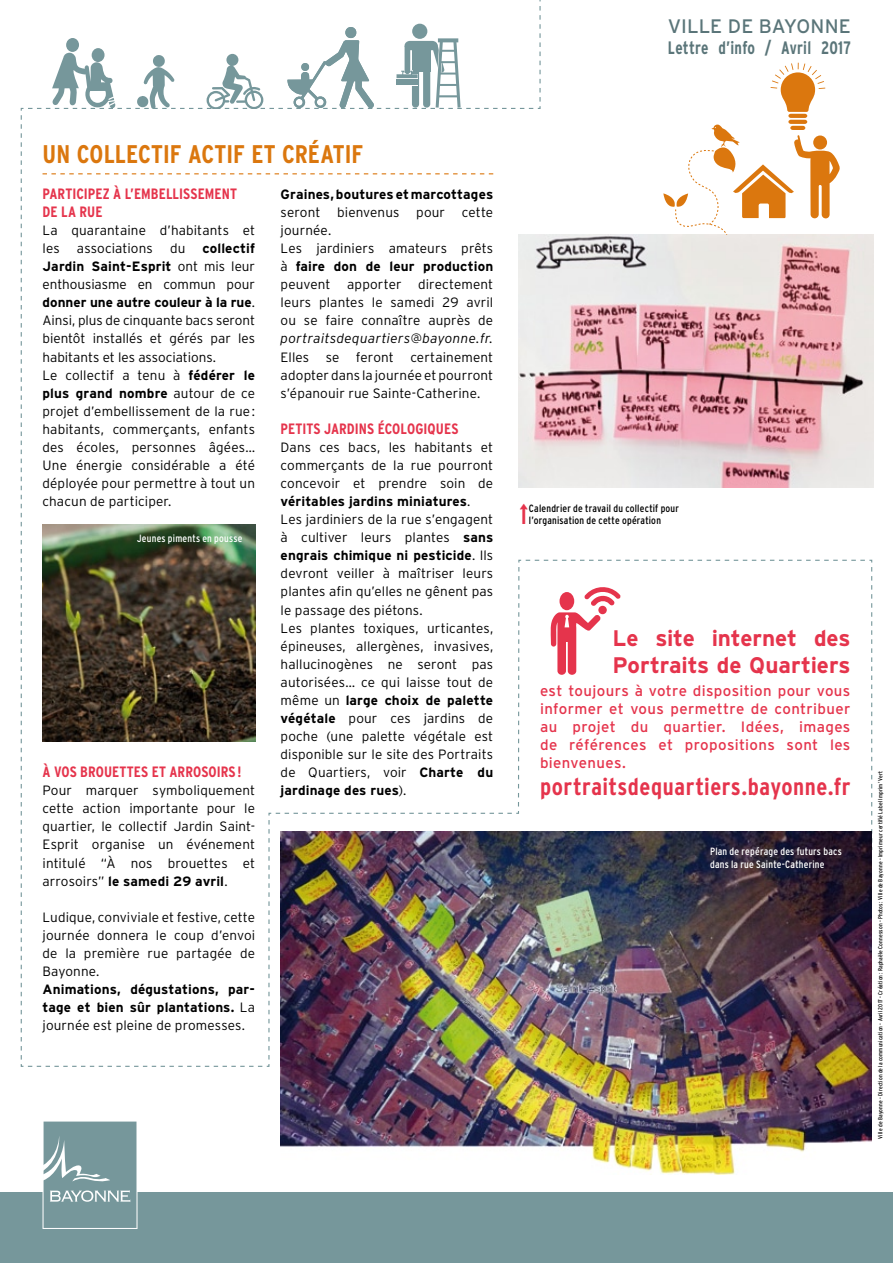
<style>
.page{position:relative;width:893px;height:1263px;background:#fff}
.page>*{position:absolute;margin:0;border:0;box-sizing:border-box;transform-origin:0 0}
.t1{font:condensed 28.5px "Interstate";color:#e5344c}
.t2{font:700 condensed 25.5px "Interstate";letter-spacing:.005em;color:#db770e}
.t3{font:700 condensed 24px "Interstate";color:#e5344c}
.t4{font:700 22.5px/27px "Interstate";letter-spacing:-.005em;color:#e5344c}
.t5{font:19.5px "Interstate";letter-spacing:-.005em;color:#5a7579}
.t6{font:700 condensed 18px "Interstate";letter-spacing:.01em;color:#5a7579;scale:.9 1}
.t7{font:15px/18px "Interstate";letter-spacing:.025em;color:#e5344c;text-align:justify}
.t8{font:700 condensed 15px/18px "Interstate";letter-spacing:.005em;color:#e5344c}
.t9{font:300 13.5px/18.1px "Interstate";letter-spacing:.01em;color:#000}
.t10{font:700 13.5px/18.1px "Interstate";letter-spacing:.01em;color:#000;text-align:justify}
.t11{font:italic 300 13.5px "Interstate";letter-spacing:.025em;color:#000}
.t12{font:condensed 10.5px/12.6px "Interstate";letter-spacing:.02em;color:#fff}
.t13{font:condensed 10.5px/12.6px "Interstate";letter-spacing:.02em;color:#000}
.t14{font:condensed 6px "Interstate";letter-spacing:.025em;color:#000}
.s1{font-weight:700}
.s2{font-weight:300}
</style>
<div class="page">
<div style="left:0;top:1193px;width:893px;height:70px;background:#76979b"></div>
<img style="left:21px;top:0;width:851px;height:1229px">
<h3 class="t5" style="left:668px;top:15px;width:184px">VILLE DE BAYONNE</h3>
<h3 class="t6" style="left:668px;top:38px;width:205px">LETTRE D’INFO / AVRIL 2017</h3>
<h2 class="t2" style="left:43px;top:139px;width:322px">UN COLLECTIF ACTIF ET CRÉATIF</h2>
<p class="t10" style="left:281px;top:185px;width:214px">Graines, boutures et marcottages</p>
<p class="t9" style="left:281px;top:203px;width:214px">seront bienvenus pour cette journée.<br>Les jardiniers amateurs prêts à <span class="s1">faire don de leur production </span>peuvent apporter directement leurs plantes le samedi 29 avril ou se faire connaître auprès de</p>
<p class="t11" style="left:281px;top:331px;width:214px">portraitsdequartiers@bayonne.fr.</p>
<p class="t9" style="left:281px;top:348px;width:214px;text-align:justify">Elles se feront certainement adopter dans la journée et pourront s’épanouir rue Sainte-Catherine.</p>
<p class="t8" style="left:281px;top:419px;width:179px">PETITS JARDINS ÉCOLOGIQUES</p>
<p class="t9" style="left:281px;top:438px;width:214px">Dans ces bacs, les habitants et commerçants de la rue pourront concevoir et prendre soin de <span class="s1">véritables jardins miniatures</span>.<br>Les jardiniers de la rue s’engagent à cultiver leurs plantes <span class="s1">sans engrais chimique ni pesticide</span>. Ils devront veiller à maîtriser leurs plantes afin qu’elles ne gênent pas le passage des piétons.<br>Les plantes toxiques, urticantes, épineuses, allergènes, invasives, hallucinogènes ne seront pas autorisées… ce qui laisse tout de même un <span class="s1">large choix de palette végétale</span> pour ces jardins de poche (une palette végétale est disponible sur le site des Portraits de Quartiers, voir <span class="s1">Charte du jardinage des rues</span>).</p>
<p class="t8" style="left:43px;top:184px;width:196px">PARTICIPEZ À L’EMBELLISSEMENT<br>DE LA RUE</p>
<p class="t9" style="left:43px;top:221px;width:214px">La quarantaine d’habitants et les</p>
<p class="t9" style="left:43px;top:239px;width:214px;text-indent:160px"><span class="s1">collectif<br>Jardin Saint-Esprit</span> ont mis leur enthousiasme en commun pour <span class="s1">donner une autre couleur à la rue</span>.<br>Ainsi, plus de cinquante bacs seront bientôt installés et gérés par les habitants et les associations.<br>Le collectif a tenu à <span class="s1">fédérer le plus grand nombre</span> autour de ce projet d’embellissement de la rue: habitants, commerçants, enfants des écoles, personnes âgées…<br>Une énergie considérable a été déployée pour permettre à tout un chacun de participer.</p>
<p class="t9" style="left:77px;top:239px;width:77px">associations</p>
<p class="t9" style="left:170px;top:239px;width:17px">du</p>
<p class="t12" style="left:137px;top:532px;width:107px">Jeunes piments en pousse</p>
<p class="t8" style="left:43px;top:763px;width:201px">À VOS BROUETTES ET ARROSOIRS !</p>
<p class="t9" style="left:43px;top:781px;width:214px;text-align:justify">Pour marquer symboliquement cette action importante pour le quartier, le collectif Jardin Saint-Esprit organise un événement intitulé “À nos brouettes et arrosoirs” <span class="s1">le samedi 29 avril</span>.</p>
<p class="t9" style="left:43px;top:908px;width:214px;text-align:justify">Ludique, conviviale et festive, cette journée donnera le coup d’envoi de la première rue partagée de Bayonne.</p>
<p class="t10" style="left:43px;top:980px;width:214px">Animations, dégustations, par&shy;tage et bien sûr plantations. <span class="s2">La journée est pleine de promesses.</span></p>
<h1 class="t1" style="left:519px;top:498px;width:12px">Ω</h1>
<p class="t13" style="left:529px;top:501px;width:152px">Calendrier de travail du collectif pour l’organisation de cette opération</p>
<h3 class="t4" style="left:612px;top:625px;width:239px">Le site internet des<br>Portraits de Quartiers</h3>
<p class="t7" style="left:540px;top:681px;width:312px">est toujours à votre disposition pour vous informer et vous permettre de contribuer au projet du quartier. Idées, images de références et propositions sont les bienvenues.</p>
<h3 class="t3" style="left:540px;top:773px;width:312px">PORTRAITSDEQUARTIERS.BAYONNE.FR</h3>
<p class="t12" style="left:710px;top:845px;width:133px">Plan de repérage des futurs bacs dans la rue Sainte-Catherine</p>
<p class="t14" style="left:877px;top:1138px;width:369px;rotate:-90deg">Ville de Bayonne - Direction de la communication - Avril 2017 - Création: Raphaële Connesson - Photos: Ville de Bayonne - Imprimeur certifié Label Imprim’ Vert</p>
</div>
